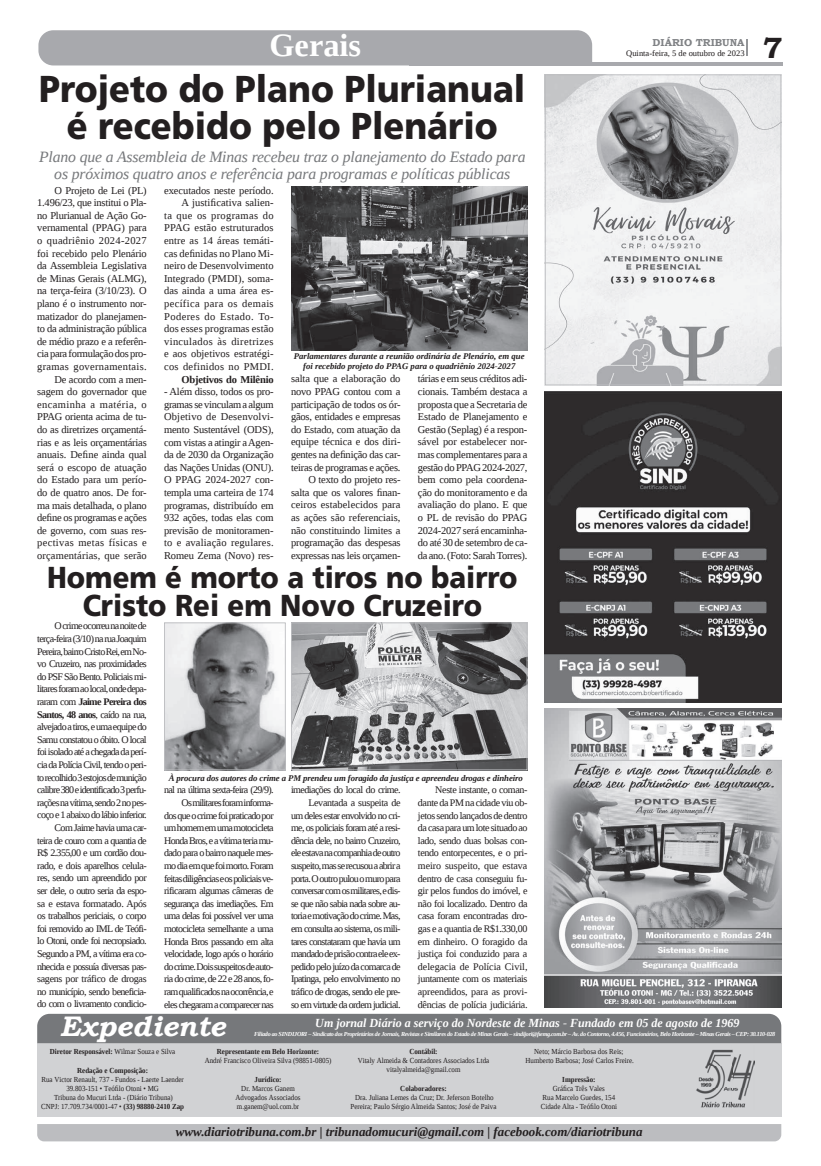
<style>
.page{position:relative;width:821px;height:1166px;background:#fff}
.page>*{position:absolute;margin:0;border:0;box-sizing:border-box;transform-origin:0 0}
.t1{font:900 37.45px/36.8px "Frutiger LT Std";color:#231f20;text-align:center;scale:.92 1}
.t2{font:700 32.38px "Liberation Serif";color:#fff}
.t3{font:900 30.28px/28.3px "Frutiger LT Std";color:#231f20;text-align:center;scale:.91 1}
.t4{font:700 29.31px "Bookman Old Style";color:#231f20}
.t5{font:italic 700 28.26px "Bookman Old Style";color:#fff}
.t6{font:italic 15.75px/17.1px "Liberation Serif";letter-spacing:-.01em;color:#76787b;text-align:center}
.t7{font:italic 700 12.95px "Liberation Serif";color:#231f20}
.t8{font:italic 700 12.34px "Liberation Serif";color:#fff}
.t9{font:10.5px/12.6px "Liberation Serif";letter-spacing:-.01em;color:#231f20;text-align:right}
.t10{font:700 10.5px "Liberation Serif";letter-spacing:-.02em;color:#231f20}
.t11{font:10.06px/12.6px "Liberation Serif";letter-spacing:-.065em;color:#231f20;text-align:right}
.t12{font:700 10.06px "Bookman Old Style";color:#808285}
.t13{font:italic 700 8.75px/9.6px "Liberation Serif";color:#231f20;text-align:center}
.t14{font:8.4px "Liberation Serif";color:#231f20}
.t15{font:7.7px/9.2px "Liberation Serif";color:#231f20;text-align:center;scale:.91 1}
.t16{font:700 7.7px "Liberation Serif";color:#231f20;scale:.91 1}
.t17{font:italic 700 6.12px "Liberation Serif";letter-spacing:-.045em;color:#fff}
.s1{font-weight:700}
.s2{font-weight:400}
</style>
<div class="page">
<hr style="left:409px;top:62px;width:374px;height:3px;background:#a8a9ad">
<div style="left:38px;top:30px;width:554px;height:35px;background:#a8a9ad"></div>
<svg style="left:747px;top:39px;width:1px;height:17px"></svg>
<div style="left:37px;top:1124px;width:744px;height:17px;background:#bcbdc0"></div>
<div style="left:37px;top:1043px;width:744px;height:73px;background:#d1d2d4"></div>
<div style="left:37px;top:1014px;width:744px;height:29px;background:#76787b"></div>
<img style="left:696px;top:1049px;width:58px;height:59px">
<img style="left:545px;top:708px;width:236px;height:300px">
<img style="left:545px;top:391px;width:236px;height:312px">
<img style="left:291px;top:186px;width:236px;height:164px">
<svg style="left:545px;top:74px;width:236px;height:311px;fill:#ececee"></svg>
<svg style="left:164px;top:622px;width:363px;height:148px;background:#99999b"></svg>
<h2 class="t2" style="left:269px;top:24px;width:93px">Gerais</h2>
<h1 class="t1" style="left:39px;top:71px;width:530px">Projeto do Plano Plurianual é recebido pelo Plenário</h1>
<h3 class="t6" style="left:39px;top:148px;width:488px">Plano que a Assembleia de Minas recebeu traz o planejamento do Estado para os próximos quatro anos e referência para programas e políticas públicas</h3>
<p class="t9" style="left:37px;top:184px;width:111px">O Projeto de Lei (PL)<br>1.496/23, que institui o Pla&shy;no Plurianual de Ação Go&shy;vernamental (PPAG) para o quadriênio 2024-2027 foi recebido pelo Plenário da Assembleia Legislativa de Minas Gerais (ALMG), na terça-feira (3/10/23). O plano é o instrumento nor&shy;matizador do planejamen&shy;to da administração pública de médio prazo e a referên&shy;cia para formulação dos pro&shy;gramas governamentais.<br>De acordo com a men&shy;sagem do governador que encaminha a matéria, o<br>PPAG orienta acima de tu&shy;do as diretrizes orçamentá&shy;rias e as leis orçamentárias anuais. Define ainda qual será o escopo de atuação do Estado para um perío&shy;do de quatro anos. De for&shy;ma mais detalhada, o plano define os programas e ações de governo, com suas res&shy;pectivas metas físicas e orçamentárias, que serão</p>
<p class="t9" style="left:164px;top:184px;width:111px">executados neste período.<br>A justificativa salien-<br>ta que os programas do<br>PPAG estão estruturados entre as 14 áreas temáti&shy;cas definidas no Plano Mi&shy;neiro de Desenvolvimento<br>Integrado (PMDI), soma&shy;das ainda a uma área es&shy;pecífica para os demais<br>Poderes do Estado. To&shy;dos esses programas estão vinculados às diretrizes e aos objetivos estratégi&shy;cos definidos no PMDI.</p>
<p class="t10" style="left:181px;top:372px;width:94px">Objetivos do Milênio</p>
<p class="t9" style="left:164px;top:385px;width:111px;text-align:justify">- Além disso, todos os pro&shy;gramas se vinculam a algum Objetivo de Desenvolvi&shy;mento Sustentável (ODS), com vistas a atingir a Agen&shy;da de 2030 da Organização das Nações Unidas (ONU).<br>O PPAG 2024-2027 con&shy;templa uma carteira de 174 programas, distribuído em 932 ações, todas elas com previsão de monitoramen&shy;to e avaliação regulares.<br>Romeu Zema (Novo) res-</p>
<p class="t13" style="left:294px;top:352px;width:232px">Parlamentares durante a reunião ordinária de Plenário, em que foi recebido projeto do PPAG para o quadriênio 2024-2027</p>
<p class="t9" style="left:291px;top:372px;width:111px">salta que a elaboração do novo PPAG contou com a participação de todos os ór&shy;gãos, entidades e empresas do Estado, com atuação da equipe técnica e dos diri&shy;gentes na definição das car&shy;teiras de programas e ações.<br>O texto do projeto res&shy;salta que os valores finan&shy;ceiros estabelecidos para as ações são referenciais, não constituindo limites a programação das despesas expressas nas leis orçamen-</p>
<p class="t9" style="left:418px;top:372px;width:111px;text-align:justify">tárias e em seus créditos adi&shy;cionais. Também destaca a proposta que a Secretaria de Estado de Planejamento e Gestão (Seplag) é a respon&shy;sável por estabelecer nor&shy;mas complementares para a gestão do PPAG 2024-2027, bem como pela coordena&shy;ção do monitoramento e da avaliação do plano. E que o PL de revisão do PPAG 2024-2027 será encaminha&shy;do até 30 de setembro de ca&shy;da ano. (Foto: Sarah Torres).</p>
<h3 class="t3" style="left:47px;top:563px;width:519px">Homem é morto a tiros no bairro<br>Cristo Rei em Novo Cruzeiro</h3>
<p class="t11" style="left:37px;top:620px;width:111px">O crime ocorreu na noite de terça-feira (3/10) na rua Joaquim<br>Pereira, bairro Cristo Rei, em No&shy;vo Cruzeiro, nas proximidades do PSF São Bento. Policiais mi&shy;litares foram ao local, onde depa&shy;raram com <span class="s1">Jaime Pereira dos<br>Santos, 48 anos</span>, caído na rua, alvejado a tiros, e uma equipe do<br>Samu constatou o óbito. O local foi isolado até a chegada da perí&shy;cia da Polícia Civil, tendo o peri&shy;to recolhido 3 estojos de munição calibre 380 e identificado 3 perfu&shy;rações na vítima, sendo 2 no pes&shy;coço e 1 abaixo do lábio inferior.<br>Com Jaime havia uma car&shy;teira de couro com a quantia de<br>R$ 2.355,00 e um cordão dou&shy;rado, e dois aparelhos celula&shy;res, sendo um apreendido por ser dele, o outro seria da espo&shy;sa e estava formatado. Após os trabalhos periciais, o corpo foi removido ao IML de Teófi&shy;lo Otoni, onde foi necropsiado.<br>Segundo a PM, a vítima era co&shy;nhecida e possuía diversas pas&shy;sagens por tráfico de drogas no município, sendo beneficia&shy;do com o livramento condicio-</p>
<p class="t13" style="left:169px;top:773px;width:356px">À procura dos autores do crime a PM prendeu um foragido da justiça e apreendeu drogas e dinheiro</p>
<p class="t11" style="left:164px;top:784px;width:111px">nal na última sexta-feira (29/9).<br>Os militares foram informa-<br>dos que o crime foi praticado por um homem em uma motocicleta<br>Honda Bros, e a vítima teria mu&shy;dado para o bairro naquele mes&shy;mo dia em que foi morto. Foram feitas diligências e os policiais ve&shy;rificaram algumas câmeras de segurança das imediações. Em uma delas foi possível ver uma motocicleta semelhante a uma<br>Honda Bros passando em alta velocidade, logo após o horário do crime. Dois suspeitos de auto&shy;ria do crime, de 22 e 28 anos, fo&shy;ram qualificados na ocorrência, e eles chegaram a comparecer nas</p>
<p class="t11" style="left:291px;top:784px;width:111px">imediações do local do crime.<br>Levantada a suspeita de<br>um deles estar envolvido no cri&shy;me, os policiais foram até a resi&shy;dência dele, no bairro Cruzeiro, ele estava na companhia de outro suspeito, mas se recusou a abrir a porta. O outro pulou o muro para conversar com os militares, e dis&shy;se que não sabia nada sobre au&shy;toria e motivação do crime. Mas, em consulta ao sistema, os mili&shy;tares constataram que havia um mandado de prisão contra ele ex&shy;pedido pelo juízo da comarca de<br>Ipatinga, pelo envolvimento no tráfico de drogas, sendo ele pre&shy;so em virtude da ordem judicial.</p>
<p class="t11" style="left:418px;top:784px;width:111px;text-align:justify;text-indent:17px">Neste instante, o coman&shy;dante da PM na cidade viu ob&shy;jetos sendo lançados de dentro da casa para um lote situado ao lado, sendo duas bolsas con&shy;tendo entorpecentes, e o pri&shy;meiro suspeito, que estava dentro de casa conseguiu fu&shy;gir pelos fundos do imóvel, e não foi localizado. Dentro da casa foram encontradas dro&shy;gas e a quantia de R$1.330,00 em dinheiro. O foragido da justiça foi conduzido para a delegacia de Polícia Civil, juntamente com os materiais apreendidos, para as provi&shy;dências de polícia judiciária.</p>
<p class="t12" style="left:653px;top:35px;width:93px">DIÁRIO TRIBUNA</p>
<p class="t14" style="left:626px;top:48px;width:120px">Quinta-feira, 5 de outubro de 2023</p>
<h3 class="t4" style="left:763px;top:27px;width:21px">7</h3>
<h3 class="t5" style="left:60px;top:1005px;width:167px">Expediente</h3>
<p class="t8" style="left:315px;top:1014px;width:426px">Um jornal Diário a serviço do Nordeste de Minas - Fundado em 05 de agosto de 1969</p>
<p class="t16" style="left:50px;top:1046px;width:139px">Diretor Responsável: <span class="s2">Wilmar Souza e Silva</span></p>
<p class="t16" style="left:77px;top:1065px;width:79px">Redação e Composição:</p>
<p class="t15" style="left:41px;top:1074px;width:159px">Rua Victor Renault, 737 - Fundos - Laerte Laender 39.803-151 • Teófilo Otoni • MG<br>Tribuna do Mucuri Ltda - (Diário Tribuna)<br>CNPJ: 17.709.734/0001-47 • <span class="s1">(33) 98880-2410 Zap</span></p>
<p class="t17" style="left:254px;top:1030px;width:523px">Filiado ao SINDIJORI – Sindicato dos Proprietários de Jornais, Revistas e Similares do Estado de Minas Gerais – sindijori@fiemg.com.br – Av. do Contorno, 4.456, Funcionários, Belo Horizonte – Minas Gerais – CEP: 30.110-028</p>
<p class="t16" style="left:409px;top:1046px;width:33px">Contábil:</p>
<p class="t15" style="left:358px;top:1056px;width:146px">Vitaly Almeida &amp; Contadores Associados Ltda vitalyalmeida@gmail.com</p>
<p class="t16" style="left:400px;top:1083px;width:52px">Colaboradores:</p>
<p class="t15" style="left:351px;top:1093px;width:162px">Dra. Juliana Lemes da Cruz; Dr. Jeferson Botelho<br>Pereira; Paulo Sérgio Almeida Santos; José de Paiva</p>
<p class="t16" style="left:217px;top:1046px;width:114px">Representante em Belo Horizonte:</p>
<p class="t15" style="left:205px;top:1056px;width:141px">André Francisco Oliveira Silva (98851-0805)</p>
<p class="t16" style="left:255px;top:1074px;width:31px">Jurídico:</p>
<p class="t15" style="left:236px;top:1083px;width:73px">Dr. Marcos Ganem<br>Advogados Associados m.ganem@uol.com.br</p>
<p class="t15" style="left:526px;top:1047px;width:121px">Neto; Márcio Barbosa dos Reis;<br>Humberto Barbosa; José Carlos Freire.</p>
<p class="t16" style="left:562px;top:1074px;width:38px">Impressão:</p>
<p class="t15" style="left:541px;top:1084px;width:85px">Gráfica Três Vales<br>Rua Marcelo Guedes, 154<br>Cidade Alta - Teófilo Otoni</p>
<p class="t7" style="left:176px;top:1123px;width:468px">www.diariotribuna.com.br | tribunadomucuri@gmail.com | facebook.com/diariotribuna</p>
</div>
